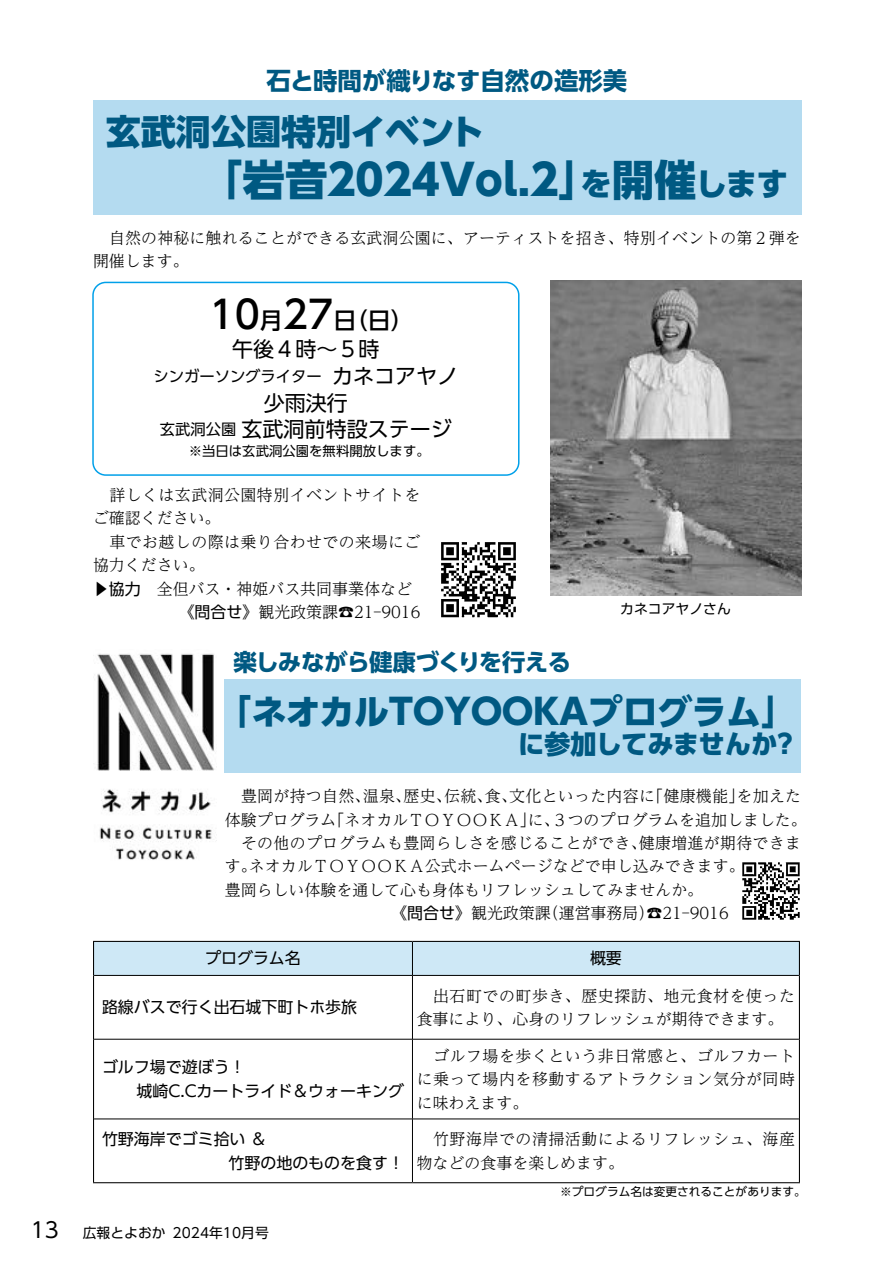
<style>
.page{position:relative;width:893px;height:1263px;background:#fff}
.page>*{position:absolute;margin:0;border:0;box-sizing:border-box;transform-origin:0 0}
.t1{font:800 42.45px "UD Shin Go Pr 6";color:#005982}
.t2{font:500 38.25px "UD Shin Go Pr 6";color:#000}
.t3{font:800 35.1px "UD Shin Go Pr 6";letter-spacing:-.105em;color:#005982}
.t4{font:800 35.1px "UD Shin Go Pr 6";color:#005982}
.t5{font:800 31.95px "UD Shin Go Pr 6";color:#005982}
.t6{font:800 26.25px "UD Shin Go Pr 6";letter-spacing:-.015em;color:#005982}
.t7{font:700 24.45px "UD Shin Go Pr 6";color:#005982}
.t8{font:700 23.4px "UD Shin Go Pr 6";letter-spacing:-.03em;color:#005982}
.t9{font:500 22.95px "UD Shin Go Pr 6";color:#000}
.t10{font:21.3px "UD Shin Go Pr 6";color:#000}
.t11{font:21px/26.5px "UD Shin Go Pr 6";color:#000}
.t12{font:300 15.9px/23.4px "UD Reimin Pr 6";letter-spacing:.01em;color:#000}
.t13{font:15.9px/23.4px "UD Shin Go Pr 6";color:#000}
.t14{font:300 15.9px/23.4px "UD Reimin Pr 6";letter-spacing:.035em;color:#000}
.t15{font:300 15.9px "UD Reimin Pr 6";letter-spacing:.03em;color:#000}
.t16{font:15.3px "UD Shin Go Pr 6";color:#000}
.t17{font:13.8px "UD Shin Go Pr 6";color:#000}
.t18{font:13.35px "UD Shin Go Pr 6";color:#000}
.t19{font:11.7px "UD Shin Go Pr 6";color:#000}
.s1{font-size:42.45px}
.s2{font-family:"UD Shin Go Pr 6";font-weight:400}
.s3{font-family:"UD Reimin Pr 6";font-weight:300}
</style>
<div class="page">
<div style="left:93px;top:100px;width:708px;height:115px;background:#b4dbf0"></div>
<div style="left:225px;top:679px;width:576px;height:94px;background:#b4dbf0"></div>
<div style="left:92px;top:282px;width:427px;height:194px;border:2px solid #00a0e9;border-radius:13px"></div>
<img style="left:441px;top:542px;width:75px;height:76px">
<img style="left:550px;top:281px;width:251px;height:314px">
<img style="left:94px;top:653px;width:121px;height:207px">
<img style="left:742px;top:862px;width:58px;height:58px">
<div style="left:94px;top:942px;width:705px;height:33px;background:#cee8f6"></div>
<hr style="left:93px;top:941px;width:319px;height:1px;background:#000">
<hr style="left:93px;top:942px;width:1px;height:33px;background:#000">
<hr style="left:412px;top:941px;width:388px;height:1px;background:#000">
<hr style="left:799px;top:942px;width:1px;height:33px;background:#000">
<hr style="left:93px;top:975px;width:1px;height:64px;background:#000">
<hr style="left:799px;top:975px;width:1px;height:64px;background:#000">
<hr style="left:93px;top:1039px;width:1px;height:80px;background:#000">
<hr style="left:799px;top:1039px;width:1px;height:80px;background:#000">
<hr style="left:93px;top:1119px;width:1px;height:63px;background:#000">
<hr style="left:799px;top:1119px;width:1px;height:63px;background:#000">
<hr style="left:93px;top:1182px;width:319px;height:1px;background:#000">
<hr style="left:412px;top:1182px;width:388px;height:1px;background:#000">
<hr style="left:412px;top:942px;width:1px;height:33px;background:#000">
<hr style="left:94px;top:975px;width:318px;height:1px;background:#000">
<hr style="left:412px;top:975px;width:387px;height:1px;background:#000">
<hr style="left:412px;top:976px;width:1px;height:63px;background:#000">
<hr style="left:94px;top:1039px;width:318px;height:1px;background:#000">
<hr style="left:412px;top:1039px;width:387px;height:1px;background:#000">
<hr style="left:412px;top:1039px;width:1px;height:80px;background:#000">
<hr style="left:94px;top:1119px;width:318px;height:1px;background:#000">
<hr style="left:412px;top:1119px;width:387px;height:1px;background:#000">
<hr style="left:412px;top:1119px;width:1px;height:63px;background:#000">
<h3 class="t10" style="left:31px;top:1213px;width:30px">13</h3>
<h3 class="t7" style="left:267px;top:60px;width:362px">石と時間が織りなす自然の造形美</h3>
<h3 class="t4" style="left:106px;top:103px;width:380px">玄武洞公園特別イベント</h3>
<h1 class="t1" style="left:200px;top:145px;width:403px">「岩音2024Vol.2」</h1>
<h3 class="t5" style="left:580px;top:157px;width:210px">を<span class="s1">開催</span>します</h3>
<p class="t12" style="left:93px;top:226px;width:709px">　自然の神秘に触れることができる玄武洞公園に、アーティストを招き、特別イベントの第２弾を開催します。</p>
<h2 class="t2" style="left:209px;top:283px;width:52px">10</h2>
<h3 class="t11" style="left:332px;top:336px;width:128px;text-indent:-100px">午後４時～５時<br>カネコアヤノ</h3>
<h2 class="t2" style="left:283px;top:283px;width:52px">27</h2>
<h3 class="t9" style="left:333px;top:302px;width:82px">（日日(</h3>
<h3 class="t9" style="left:260px;top:302px;width:24px">月</h3>
<p class="t16" style="left:153px;top:364px;width:170px">シンガーソングライター</p>
<h3 class="t11" style="left:241px;top:389px;width:212px;text-indent:22px">少雨決行<br>玄武洞前特設ステージ</h3>
<p class="t16" style="left:160px;top:417px;width:78px">玄武洞公園</p>
<p class="t18" style="left:189px;top:440px;width:243px">※当日は玄武洞公園を無料開放します。</p>
<p class="t15" style="left:93px;top:482px;width:329px">　詳しくは玄武洞公園特別イベントサイトを</p>
<p class="t12" style="left:93px;top:506px;width:129px">ご確認ください。</p>
<p class="t15" style="left:93px;top:529px;width:329px">　車でお越しの際は乗り合わせでの来場にご</p>
<p class="t12" style="left:93px;top:553px;width:113px">協力ください。</p>
<p class="t12" style="left:93px;top:576px;width:320px"><span class="s2">▶協力</span>　全但バス・神姫バス共同事業体など</p>
<p class="t12" style="left:179px;top:600px;width:243px"><span class="s2">《問合せ》</span>観光政策課☎21-9016</p>
<h3 class="t8" style="left:233px;top:643px;width:339px">楽しみながら健康づくりを行える</h3>
<p class="t17" style="left:620px;top:597px;width:112px">カネコアヤノさん</p>
<h3 class="t3" style="left:216px;top:683px;width:582px">「ネオカルＴＯＹＯＯＫＡプログラム「</h3>
<h3 class="t6" style="left:518px;top:722px;width:261px">に参加してみませんか</h3>
<h3 class="t6" style="left:772px;top:722px;width:28px">?</h3>
<p class="t12" style="left:647px;top:784px;width:99px">「健康機能」</p>
<p class="t12" style="left:444px;top:784px;width:74px">伝統食、、</p>
<p class="t12" style="left:363px;top:784px;width:50px">温泉、</p>
<p class="t12" style="left:509px;top:784px;width:147px">文化といった内容に</p>
<p class="t12" style="left:328px;top:784px;width:480px;text-indent:-104px">　豊岡が持つ自然、<br>「ネオカルＴＯＹＯＯＫＡに」 ３、つのプログラムを追加しました。</p>
<p class="t12" style="left:403px;top:784px;width:50px">歴史、</p>
<p class="t12" style="left:737px;top:784px;width:66px">を加えた</p>
<p class="t12" style="left:225px;top:807px;width:113px">体験プログラム</p>
<p class="t12" style="left:249px;top:831px;width:497px;text-indent:-24px">　その他のプログラムも豊岡らしさを感じることができ、<br>ネオカルＴＯＹＯＯＫＡ公式ホームページなどで申し込みできます。</p>
<p class="t12" style="left:639px;top:831px;width:164px">健康増進が期待できま</p>
<p class="t12" style="left:225px;top:854px;width:33px">す。</p>
<p class="t12" style="left:225px;top:877px;width:480px">豊岡らしい体験を通して心も身体もリフレッシュしてみませんか。</p>
<p class="t12" style="left:543px;top:901px;width:187px">（運営事務局 ☎( 21-9016</p>
<p class="t13" style="left:391px;top:901px;width:161px">《問合せ》<span class="s3">観光政策課</span></p>
<p class="t13" style="left:205px;top:946px;width:97px">プログラム名</p>
<p class="t13" style="left:102px;top:995px;width:257px">路線バスで行く出石城下町トホ歩旅</p>
<p class="t13" style="left:590px;top:946px;width:33px">概要</p>
<p class="t14" style="left:417px;top:983px;width:380px">　出石町での町歩き、歴史探訪、地元食材を使った</p>
<p class="t12" style="left:417px;top:1007px;width:368px">食事により、心身のリフレッシュが期待できます。</p>
<p class="t13" style="left:137px;top:1055px;width:269px;text-indent:-35px">ゴルフ場で遊ぼう!<br>城崎C.Cカートライド＆ウォーキング</p>
<p class="t12" style="left:417px;top:1043px;width:380px;text-align:justify">　ゴルフ場を歩くという非日常感と、ゴルフカートに乗って場内を移動するアトラクション気分が同時に味わえます。</p>
<p class="t13" style="left:229px;top:1127px;width:177px;text-indent:-126px">竹野海岸でゴミ拾い &amp;<br>竹野の地のものを食す!</p>
<p class="t14" style="left:417px;top:1127px;width:380px">　竹野海岸での清掃活動によるリフレッシュ、海産物などの食事を楽しめます。</p>
<p class="t19" style="left:560px;top:1182px;width:247px">※プログラム名は変更されることがあります。</p>
<p class="t17" style="left:83px;top:1222px;width:84px">広報とよおか</p>
<p class="t17" style="left:173px;top:1222px;width:98px">2024年10月号</p>
</div>
